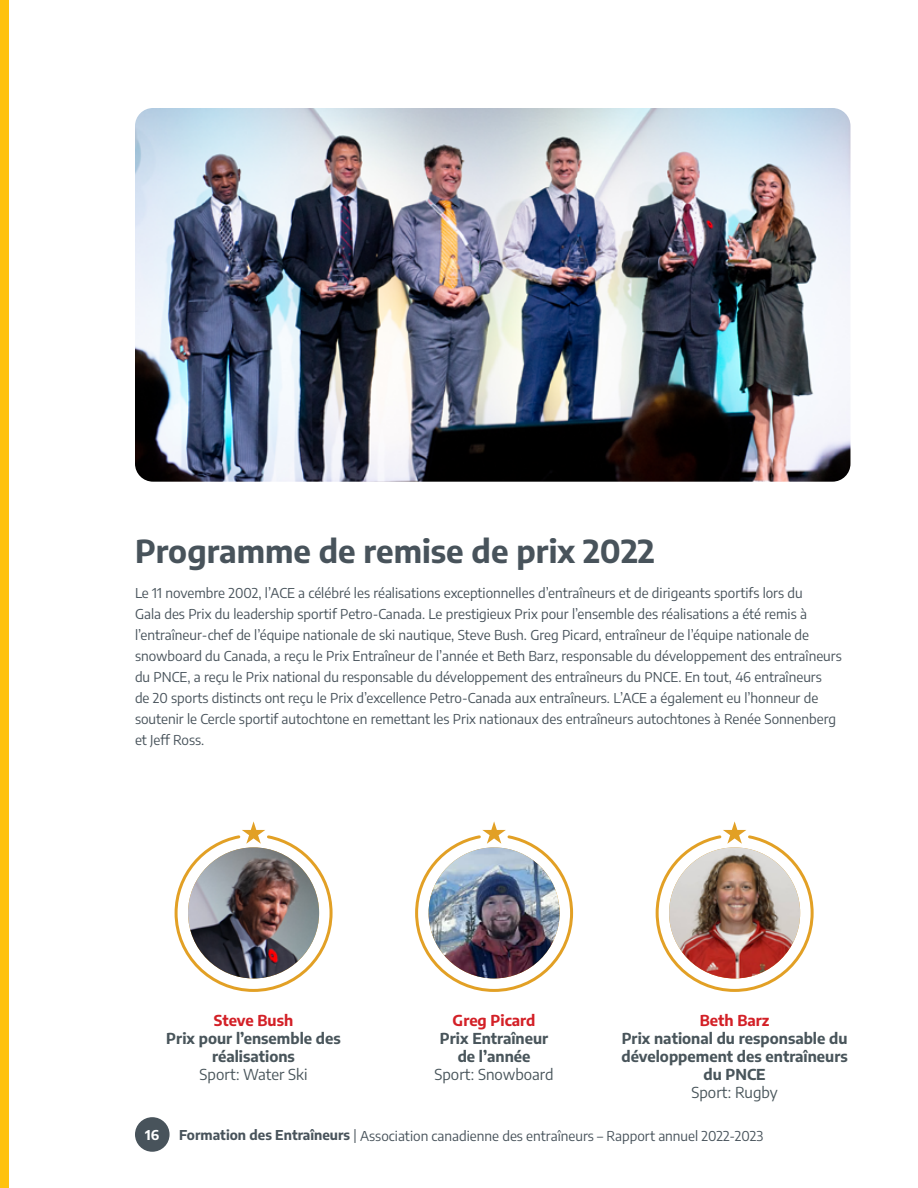
<style>
.page{position:relative;width:918px;height:1188px;background:#fff}
.page>*{position:absolute;margin:0;border:0;box-sizing:border-box;transform-origin:0 0}
.t1{font:700 31.5px "Encode Sans";color:#48535b}
.t2{font:700 15px/18px "Encode Sans";color:#49555b;text-align:center}
.t3{font:15px "Encode Sans";color:#49555b}
.t4{font:700 15px "Encode Sans";color:#d32027}
.t5{font:13.5px/21px "Encode Sans";color:#48535b}
.t6{font:700 13.5px "Encode Sans";color:#fff}
.s1{font-weight:700}
</style>
<div class="page">
<svg style="left:415px;top:821px;width:159px;height:171px"></svg>
<img style="left:429px;top:847px;width:131px;height:131px;border-radius:66px">
<img style="left:174px;top:821px;width:159px;height:171px">
<svg style="left:655px;top:821px;width:159px;height:171px"></svg>
<img style="left:669px;top:847px;width:131px;height:131px;border-radius:66px">
<img style="left:135px;top:108px;width:715px;height:374px">
<div style="left:0;top:0;width:8px;height:1188px;background:#ffc20e"></div>
<div style="left:135px;top:1117px;width:35px;height:35px;background:#48535b;border-radius:50%"></div>
<h1 class="t1" style="left:135px;top:528px;width:521px">Programme de remise de prix 2022</h1>
<p class="t5" style="left:135px;top:582px;width:708px">Le 11 novembre 2002, l’ACE a célébré les réalisations exceptionnelles d’entraîneurs et de dirigeants sportifs lors du<br>Gala des Prix du leadership sportif Petro-Canada. Le prestigieux Prix pour l’ensemble des réalisations a été remis à l’entraîneur-chef de l’équipe nationale de ski nautique, Steve Bush. Greg Picard, entraîneur de l’équipe nationale de snowboard du Canada, a reçu le Prix Entraîneur de l’année et Beth Barz, responsable du développement des entraîneurs du PNCE, a reçu le Prix national du responsable du développement des entraîneurs du PNCE. En tout, 46 entraîneurs<br>de 20 sports distincts ont reçu le Prix d’excellence Petro-Canada aux entraîneurs. L’ACE a également eu l’honneur de soutenir le Cercle sportif autochtone en remettant les Prix nationaux des entraîneurs autochtones à Renée Sonnenberg et Jeff Ross.</p>
<p class="t4" style="left:214px;top:1009px;width:81px">Steve Bush</p>
<p class="t2" style="left:166px;top:1028px;width:176px">Prix pour l’ensemble des réalisations</p>
<p class="t3" style="left:200px;top:1064px;width:109px">Sport: Water Ski</p>
<p class="t4" style="left:453px;top:1009px;width:84px">Greg Picard</p>
<p class="t2" style="left:440px;top:1028px;width:110px">Prix Entraîneur de l’année</p>
<p class="t3" style="left:435px;top:1064px;width:121px">Sport: Snowboard</p>
<p class="t4" style="left:700px;top:1009px;width:71px">Beth Barz</p>
<p class="t2" style="left:621px;top:1028px;width:228px">Prix national du responsable du développement des entraîneurs du PNCE</p>
<p class="t3" style="left:692px;top:1082px;width:88px">Sport: Rugby</p>
<p class="t6" style="left:145px;top:1125px;width:16px">16</p>
<p class="t5" style="left:179px;top:1125px;width:586px"><span class="s1">Formation des Entraîneurs</span> | Association canadienne des entraîneurs – Rapport annuel 2022-2023</p>
</div>
